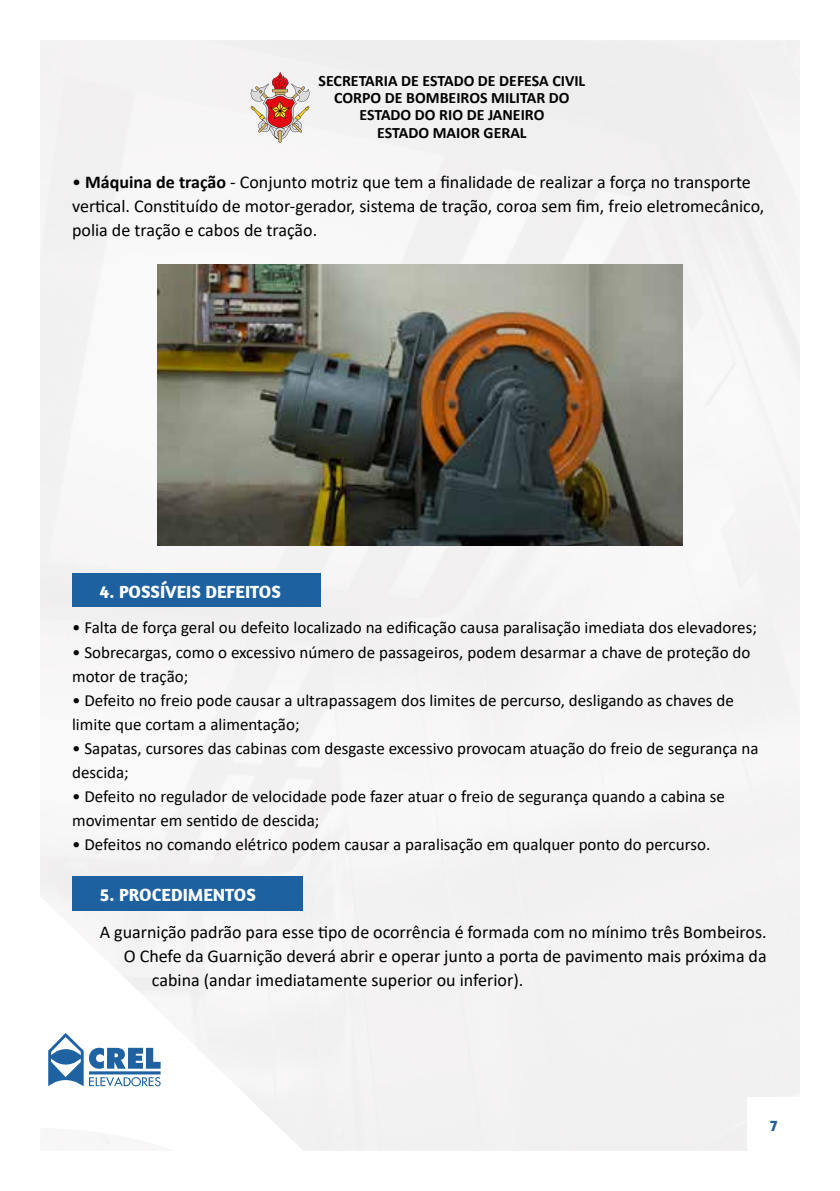
<style>
.page{position:relative;width:840px;height:1191px;background:#fff}
.page>*{position:absolute;margin:0;border:0;box-sizing:border-box;transform-origin:0 0}
.t1{font:18px/24px "Calibri";color:#000}
.t2{font:700 18px "Amaranth";color:#fff}
.t3{font:17px/24px "Calibri";color:#000}
.t4{font:700 15.8px/17.2px "Calibri";color:#000;text-align:center}
.t5{font:700 15.8px "Amaranth";color:#1d61a1}
.s1{font-weight:700}
</style>
<div class="page">
<div style="left:0;top:0;width:839px;height:1191px;background:#f5f4f4"></div>
<svg style="left:250px;top:72px;width:60px;height:71px"></svg>
<img style="left:157px;top:264px;width:525px;height:282px">
<div style="left:72px;top:573px;width:248px;height:33px;background:#1d61a1"></div>
<div style="left:72px;top:876px;width:231px;height:34px;background:#1d61a1"></div>
<p class="t4" style="left:318px;top:72px;width:268px">SECRETARIA DE ESTADO DE DEFESA CIVIL<br>CORPO DE BOMBEIROS MILITAR DO<br>ESTADO DO RIO DE JANEIRO<br>ESTADO MAIOR GERAL</p>
<p class="t1" style="left:72px;top:170px;width:693px">• <span class="s1">Máquina de tração</span> - Conjunto motriz que tem a finalidade de realizar a força no transporte vertical. Constituído de motor-gerador, sistema de tração, coroa sem fim, freio eletromecânico, polia de tração e cabos de tração.</p>
<p class="t2" style="left:100px;top:580px;width:182px">4. POSSÍVEIS DEFEITOS</p>
<p class="t3" style="left:72px;top:615px;width:686px">• Falta de força geral ou defeito localizado na edificação causa paralisação imediata dos elevadores;</p>
<p class="t3" style="left:72px;top:639px;width:679px">• Sobrecargas, como o excessivo número de passageiros, podem desarmar a chave de proteção do motor de tração;</p>
<p class="t3" style="left:72px;top:687px;width:663px">• Defeito no freio pode causar a ultrapassagem dos limites de percurso, desligando as chaves de limite que cortam a alimentação;</p>
<p class="t3" style="left:72px;top:735px;width:687px">• Sapatas, cursores das cabinas com desgaste excessivo provocam atuação do freio de segurança na descida;</p>
<p class="t3" style="left:72px;top:783px;width:654px">• Defeito no regulador de velocidade pode fazer atuar o freio de segurança quando a cabina se movimentar em sentido de descida;</p>
<p class="t3" style="left:72px;top:831px;width:639px">• Defeitos no comando elétrico podem causar a paralisação em qualquer ponto do percurso.</p>
<p class="t2" style="left:100px;top:883px;width:157px">5. PROCEDIMENTOS</p>
<p class="t1" style="left:100px;top:919px;width:667px">A guarnição padrão para esse tipo de ocorrência é formada com no mínimo três Bombeiros.</p>
<p class="t1" style="left:124px;top:943px;width:643px">O Chefe da Guarnição deverá abrir e operar junto a porta de pavimento mais próxima da</p>
<p class="t1" style="left:152px;top:967px;width:373px">cabina (andar imediatamente superior ou inferior).</p>
<p class="t5" style="left:769px;top:1115px;width:9px">7</p>
</div>
